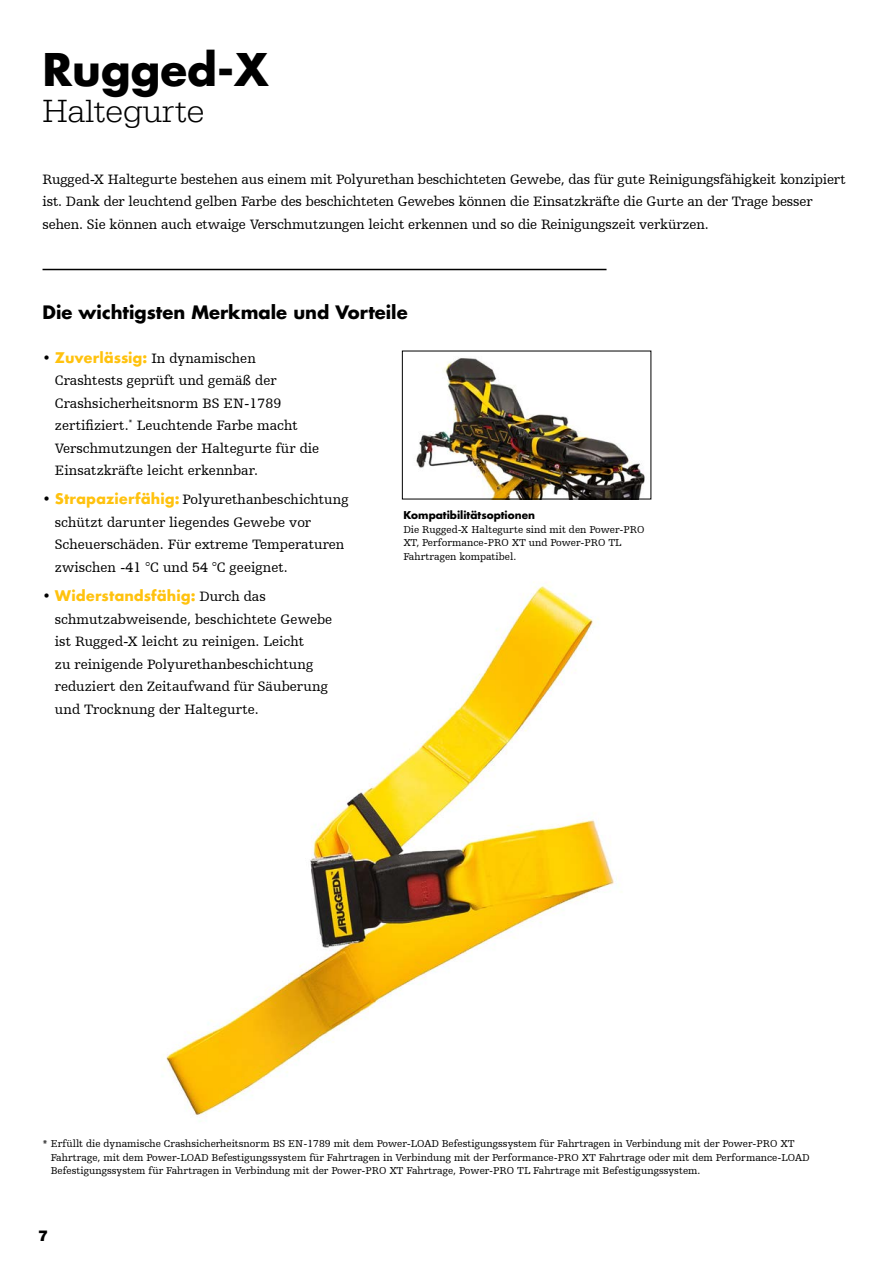
<style>
.page{position:relative;width:893px;height:1263px;background:#fff}
.page>*{position:absolute;margin:0;border:0;box-sizing:border-box;transform-origin:0 0}
.t1{font:700 43.8px "Futura Std";color:#000}
.t2{font:300 33.3px "Egyptienne URW";color:#000}
.t3{font:700 18px "Futura Std";color:#000}
.t4{font:900 15px "Helvetica Neue LT Std";color:#000}
.t5{font:14.25px/22.5px "Humanist Slabserif 712 BT";color:#000}
.t6{font:700 14.25px "Futura";color:#ffc20e}
.t7{font:10.5px/13.5px "Humanist Slabserif 712 BT";color:#000}
.t8{font:700 10.5px "Futura Std";color:#000}
.s1{font-family:"Futura";font-weight:700;color:#ffc20e}
.s2{font-family:"Humanist Slabserif 712 BT";font-weight:400;color:#000}
</style>
<div class="page">
<hr style="left:43px;top:269px;width:563px;height:1px;background:#000">
<img style="left:163px;top:582px;width:459px;height:535px">
<img style="left:416px;top:358px;width:229px;height:139px">
<div style="left:402px;top:351px;width:249px;height:148px;border:1px solid #000"></div>
<h1 class="t1" style="left:43px;top:40px;width:228px">Rugged-X</h1>
<h2 class="t2" style="left:43px;top:91px;width:163px">Haltegurte</h2>
<p class="t5" style="left:43px;top:167px;width:805px">Rugged-X Haltegurte bestehen aus einem mit Polyurethan beschichteten Gewebe, das für gute Reinigungsfähigkeit konzipiert ist. Dank der leuchtend gelben Farbe des beschichteten Gewebes können die Einsatzkräfte die Gurte an der Trage besser sehen. Sie können auch etwaige Verschmutzungen leicht erkennen und so die Reinigungszeit verkürzen.</p>
<p class="t3" style="left:43px;top:300px;width:367px">Die wichtigsten Merkmale und Vorteile</p>
<p class="t5" style="left:55px;top:346px;width:266px;text-indent:-12px">• <span class="s1">Zuverlässig:</span> In dynamischen Crashtests geprüft und gemäß der Crashsicherheitsnorm BS EN-1789 zertifiziert.<sup>*</sup> Leuchtende Farbe macht Verschmutzungen der Haltegurte für die Einsatzkräfte leicht erkennbar.</p>
<p class="t5" style="left:55px;top:488px;width:295px;text-indent:-12px">• <span class="s1">Strapazierfähig:</span> Polyurethanbeschichtung schützt darunter liegendes Gewebe vor Scheuerschäden. Für extreme Temperaturen zwischen -41 °C und 54 °C geeignet.</p>
<p class="t6" style="left:43px;top:585px;width:225px"><span class="s2">•</span> Widerstandsfähig: <span class="s2">Durch das</span></p>
<p class="t5" style="left:55px;top:607px;width:279px">schmutzabweisende, beschichtete Gewebe ist Rugged-X leicht zu reinigen. Leicht<br>zu reinigende Polyurethanbeschichtung reduziert den Zeitaufwand für Säuberung und Trocknung der Haltegurte.</p>
<p class="t8" style="left:403px;top:508px;width:133px">Kompatibilitätsoptionen</p>
<p class="t7" style="left:403px;top:522px;width:243px">Die Rugged-X Haltegurte sind mit den Power-PRO<br>XT, Performance-PRO XT und Power-PRO TL<br>Fahrtragen kompatibel.</p>
<p class="t7" style="left:51px;top:1137px;width:760px;text-indent:-8px">* Erfüllt die dynamische Crashsicherheitsnorm BS EN-1789 mit dem Power-LOAD Befestigungssystem für Fahrtragen in Verbindung mit der Power-PRO XT<br>Fahrtrage, mit dem Power-LOAD Befestigungssystem für Fahrtragen in Verbindung mit der Performance-PRO XT Fahrtrage oder mit dem Performance-LOAD<br>Befestigungssystem für Fahrtragen in Verbindung mit der Power-PRO XT Fahrtrage, Power-PRO TL Fahrtrage mit Befestigungssystem.</p>
<p class="t4" style="left:38px;top:1226px;width:12px">7</p>
</div>
